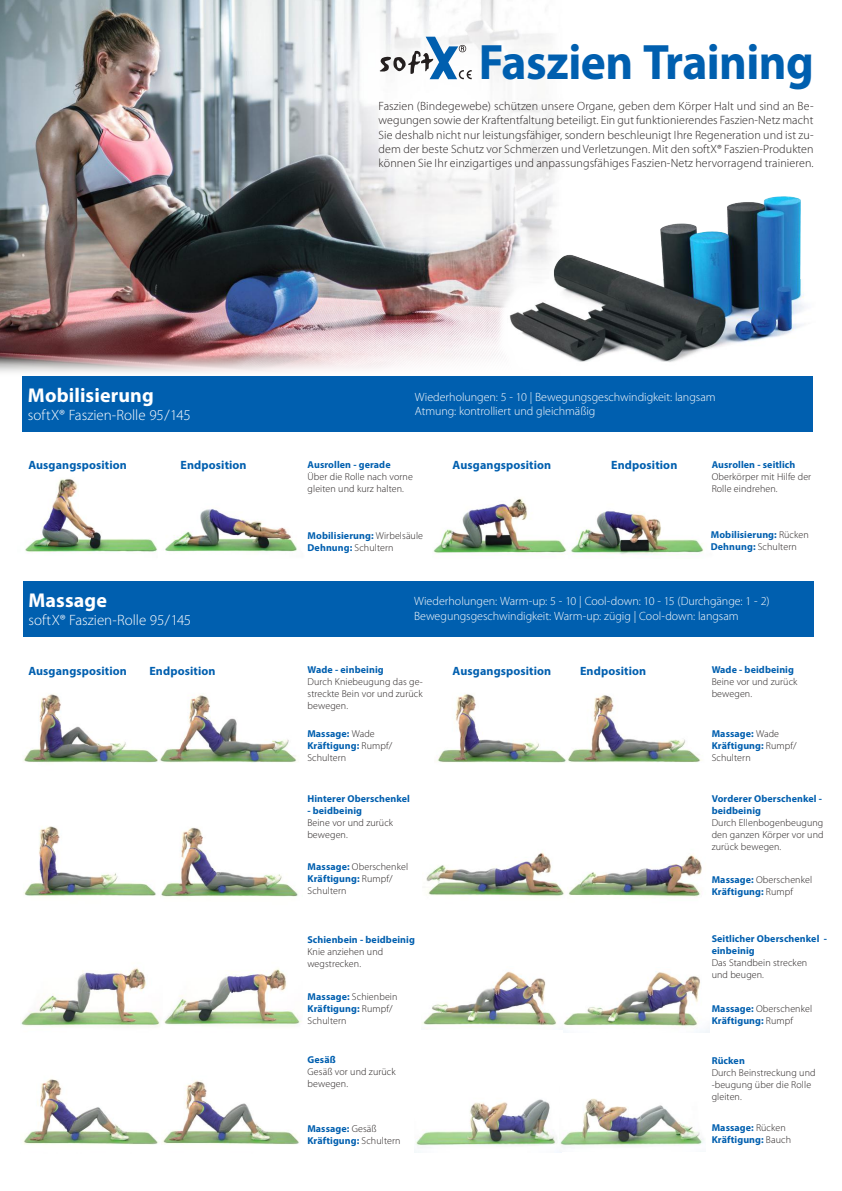
<style>
.page{position:relative;width:842px;height:1191px;background:#fff}
.page>*{position:absolute;margin:0;border:0;box-sizing:border-box;transform-origin:0 0}
.t1{font:700 50px "Myriad Pro";letter-spacing:-.015em;color:#005faf;scale:.95 1}
.t2{font:700 20px "Myriad Pro";letter-spacing:.005em;color:#fff}
.t3{font:300 15px "Myriad Pro";color:#fff}
.t4{font:300 12px/14.4px "Myriad Pro";letter-spacing:.01em;color:#241f1f;text-align:justify}
.t5{font:300 12px/14.4px "Myriad Pro";letter-spacing:-.005em;color:#fff}
.t6{font:700 12px "Myriad Pro";letter-spacing:.01em;color:#005faf}
.t7{font:700 10px/12px "Myriad Pro";letter-spacing:.01em;color:#005faf}
.t8{font:300 10px/12px "Myriad Pro";letter-spacing:.01em;color:#241f1f}
.s1{font-weight:300;color:#241f1f}
.s2{font-weight:700;color:#005faf}
</style>
<div class="page">
<img style="left:0;top:0;width:555px;height:345px">
<svg style="left:0;top:345px;width:480px;height:28px"></svg>
<img style="left:426px;top:852px;width:138px;height:44px">
<img style="left:437px;top:694px;width:265px;height:69px">
<img style="left:422px;top:971px;width:135px;height:55px">
<img style="left:563px;top:971px;width:146px;height:61px">
<img style="left:415px;top:1099px;width:142px;height:47px">
<img style="left:560px;top:1098px;width:143px;height:48px">
<img style="left:568px;top:854px;width:134px;height:43px">
<img style="left:23px;top:694px;width:135px;height:69px">
<img style="left:160px;top:695px;width:137px;height:68px">
<img style="left:25px;top:479px;width:132px;height:74px">
<img style="left:165px;top:509px;width:132px;height:43px">
<img style="left:433px;top:498px;width:134px;height:56px">
<img style="left:571px;top:511px;width:133px;height:44px">
<img style="left:24px;top:826px;width:132px;height:70px">
<img style="left:161px;top:827px;width:137px;height:70px">
<img style="left:21px;top:967px;width:139px;height:60px">
<img style="left:164px;top:968px;width:137px;height:58px">
<img style="left:23px;top:1079px;width:136px;height:66px">
<img style="left:162px;top:1080px;width:137px;height:65px">
<div style="left:23px;top:581px;width:791px;height:56px;background:#005faf"></div>
<img style="left:480px;top:169px;width:325px;height:193px">
<svg style="left:380px;top:37px;width:92px;height:42px"></svg>
<div style="left:22px;top:376px;width:791px;height:56px;background:#005faf"></div>
<h1 class="t1" style="left:479px;top:30px;width:354px">Faszien Training</h1>
<h2 class="t2" style="left:28px;top:382px;width:127px">Mobilisierung</h2>
<h3 class="t3" style="left:28px;top:406px;width:164px">softX® Faszien-Rolle 95/145</h3>
<p class="t4" style="left:379px;top:98px;width:437px">Faszien (Bindegewebe) schützen unsere Organe, geben dem Körper Halt und sind an Be&shy;wegungen sowie der Kraftentfaltung beteiligt. Ein gut funktionierendes Faszien-Netz macht Sie deshalb nicht nur leistungsfähiger, sondern beschleunigt Ihre Regeneration und ist zu&shy;dem der beste Schutz vor Schmerzen und Verletzungen. Mit den softX® Faszien-Produkten können Sie Ihr einzigartiges und anpassungsfähiges Faszien-Netz hervorragend trainieren.</p>
<p class="t5" style="left:415px;top:389px;width:302px">Wiederholungen: 5 - 10 | Bewegungsgeschwindigkeit: langsam<br>Atmung: kontrolliert und gleichmäßig</p>
<p class="t7" style="left:308px;top:458px;width:85px">Ausrollen - gerade</p>
<p class="t8" style="left:308px;top:470px;width:107px">Über die Rolle nach vorne gleiten und kurz halten.</p>
<p class="t6" style="left:28px;top:457px;width:100px">Ausgangsposition</p>
<p class="t6" style="left:181px;top:457px;width:68px">Endposition</p>
<p class="t6" style="left:453px;top:457px;width:100px">Ausgangsposition</p>
<p class="t6" style="left:611px;top:457px;width:68px">Endposition</p>
<p class="t7" style="left:712px;top:458px;width:85px">Ausrollen - seitlich</p>
<p class="t8" style="left:712px;top:470px;width:101px">Oberkörper mit Hilfe der<br>Rolle eindrehen.</p>
<h2 class="t2" style="left:28px;top:587px;width:80px">Massage</h2>
<h3 class="t3" style="left:28px;top:610px;width:164px">softX® Faszien-Rolle 95/145</h3>
<p class="t7" style="left:308px;top:529px;width:117px">Mobilisierung: <span class="s1">Wirbelsäule<br></span>Dehnung: <span class="s1">Schultern</span></p>
<p class="t7" style="left:711px;top:529px;width:100px">Mobilisierung: <span class="s1">Rücken<br></span>Dehnung: <span class="s1">Schultern</span></p>
<p class="t5" style="left:414px;top:594px;width:357px">Wiederholungen: Warm-up: 5 - 10 | Cool-down: 10 - 15 (Durchgänge: 1 - 2)<br>Bewegungsgeschwindigkeit: Warm-up: zügig | Cool-down: langsam</p>
<p class="t7" style="left:308px;top:663px;width:78px">Wade - einbeinig</p>
<p class="t8" style="left:308px;top:675px;width:117px;text-align:justify">Durch Kniebeugung das ge&shy;streckte Bein vor und zurück bewegen.</p>
<p class="t6" style="left:28px;top:663px;width:100px">Ausgangsposition</p>
<p class="t6" style="left:149px;top:663px;width:68px">Endposition</p>
<p class="t6" style="left:453px;top:663px;width:100px">Ausgangsposition</p>
<p class="t6" style="left:580px;top:663px;width:68px">Endposition</p>
<p class="t7" style="left:712px;top:663px;width:84px">Wade - beidbeinig</p>
<p class="t8" style="left:712px;top:675px;width:87px">Beine vor und zurück bewegen.</p>
<p class="t7" style="left:307px;top:727px;width:86px">Massage: <span class="s1">Wade<br></span>Kräftigung: <span class="s1">Rumpf/<br>Schultern</span></p>
<p class="t7" style="left:712px;top:727px;width:86px">Massage: <span class="s1">Wade<br></span>Kräftigung: <span class="s1">Rumpf/<br>Schultern</span></p>
<p class="t7" style="left:307px;top:792px;width:104px">Hinterer Oberschenkel</p>
<p class="t7" style="left:307px;top:804px;width:56px">- beidbeinig</p>
<p class="t8" style="left:307px;top:816px;width:87px">Beine vor und zurück bewegen.</p>
<p class="t8" style="left:308px;top:861px;width:102px"><span class="s2">Massage:</span> Oberschenkel<br><span class="s2">Kräftigung:</span> Rumpf/<br>Schultern</p>
<p class="t7" style="left:307px;top:933px;width:109px">Schienbein - beidbeinig</p>
<p class="t8" style="left:307px;top:945px;width:77px">Knie anziehen und wegstrecken.</p>
<p class="t8" style="left:308px;top:990px;width:91px"><span class="s2">Massage:</span> Schienbein<br><span class="s2">Kräftigung:</span> Rumpf/<br>Schultern</p>
<p class="t7" style="left:308px;top:1053px;width:30px">Gesäß</p>
<p class="t8" style="left:308px;top:1065px;width:90px">Gesäß vor und zurück bewegen.</p>
<p class="t7" style="left:712px;top:792px;width:112px">Vorderer Oberschenkel - beidbeinig</p>
<p class="t8" style="left:712px;top:816px;width:113px;text-align:justify">Durch Ellenbogenbeugung den ganzen Körper vor und zurück bewegen.</p>
<p class="t7" style="left:712px;top:873px;width:102px">Massage: <span class="s1">Oberschenkel<br></span>Kräftigung: <span class="s1">Rumpf</span></p>
<p class="t7" style="left:712px;top:932px;width:117px">Seitlicher Oberschenkel - einbeinig</p>
<p class="t8" style="left:712px;top:956px;width:97px">Das Standbein strecken und beugen.</p>
<p class="t7" style="left:712px;top:1002px;width:102px">Massage: <span class="s1">Oberschenkel<br></span>Kräftigung: <span class="s1">Rumpf</span></p>
<p class="t7" style="left:712px;top:1053px;width:35px">Rücken</p>
<p class="t8" style="left:712px;top:1066px;width:105px">Durch Beinstreckung und -beugung über die Rolle gleiten.</p>
<p class="t7" style="left:307px;top:1121px;width:95px">Massage: <span class="s1">Gesäß<br></span>Kräftigung: <span class="s1">Schultern</span></p>
<p class="t7" style="left:712px;top:1121px;width:81px">Massage: <span class="s1">Rücken<br></span>Kräftigung: <span class="s1">Bauch</span></p>
</div>
